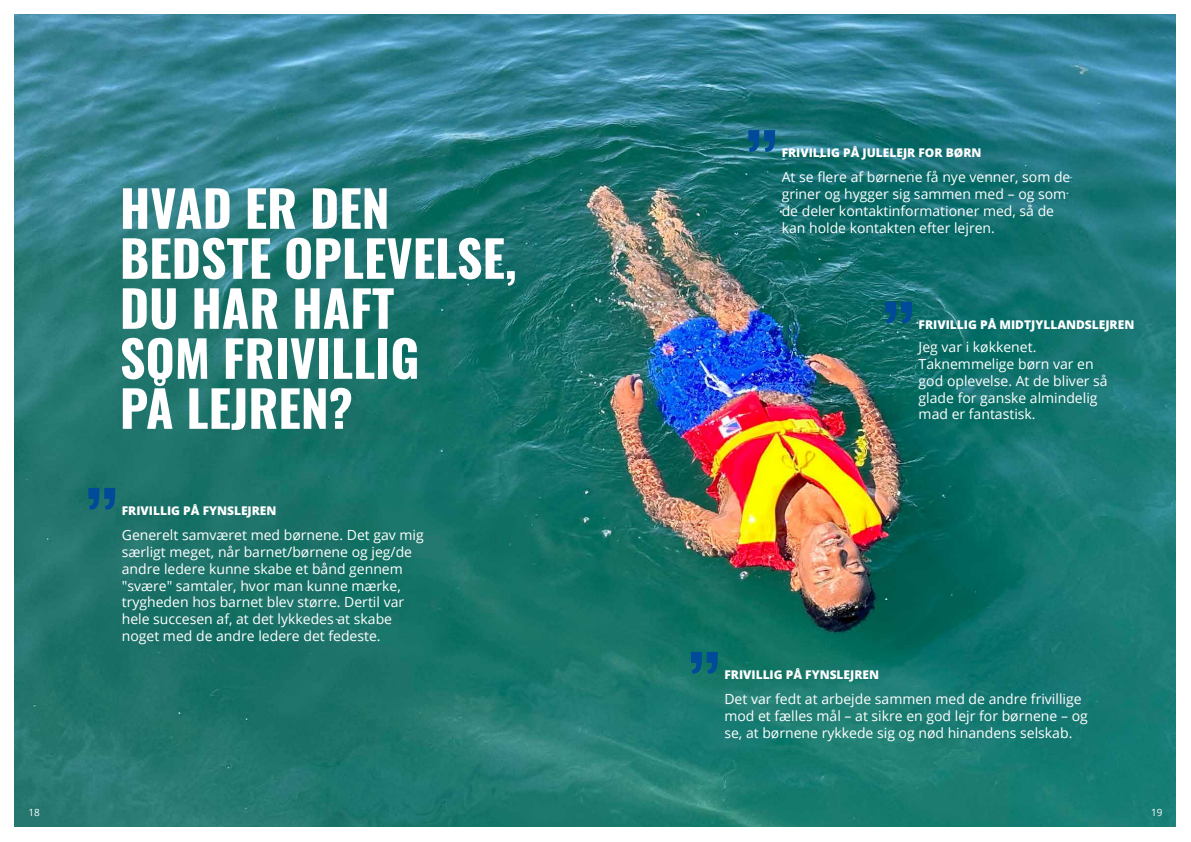
<style>
.page{position:relative;width:1191px;height:842px;background:#fff}
.page>*{position:absolute;margin:0;border:0;box-sizing:border-box;transform-origin:0 0}
.t1{font:700 77px "Oswald";color:#004a9a}
.t2{font:700 50px/50px "Oswald";color:#fff}
.t3{font:14px/16.8px "Open Sans";color:#fff}
.t4{font:800 12px "Open Sans";color:#fff}
.t5{font:10px "Open Sans";color:#fff}
</style>
<div class="page">
<img style="left:14px;top:14px;width:1162px;height:813px">
<h2 class="t2" style="left:120px;top:187px;width:398px">HVAD ER DEN<br>BEDSTE OPLEVELSE,<br>DU HAR HAFT<br>SOM FRIVILLIG<br>PÅ LEJREN?</h2>
<h1 class="t1" style="left:84px;top:479px;width:35px">”</h1>
<p class="t4" style="left:122px;top:502px;width:156px">FRIVILLIG PÅ FYNSLEJREN</p>
<p class="t3" style="left:122px;top:526px;width:303px">Generelt samværet med børnene. Det gav mig særligt meget, når barnet/børnene og jeg/de andre ledere kunne skabe et bånd gennem "svære" samtaler, hvor man kunne mærke, trygheden hos barnet blev større. Dertil var hele succesen af, at det lykkedes at skabe noget med de andre ledere det fedeste.</p>
<h1 class="t1" style="left:743px;top:121px;width:35px">”</h1>
<p class="t4" style="left:781px;top:144px;width:201px">FRIVILLIG PÅ JULELEJR FOR BØRN</p>
<p class="t3" style="left:781px;top:168px;width:290px">At se flere af børnene få nye venner, som de griner og hygger sig sammen med – og som de deler kontaktinformationer med, så de kan holde kontakten efter lejren.</p>
<h1 class="t1" style="left:880px;top:292px;width:35px">”</h1>
<p class="t4" style="left:918px;top:315px;width:217px">FRIVILLIG PÅ MIDTJYLLANDSLEJREN</p>
<p class="t3" style="left:918px;top:338px;width:190px">Jeg var i køkkenet.<br>Taknemmelige børn var en god oplevelse. At de bliver så glade for ganske almindelig mad er fantastisk.</p>
<h1 class="t1" style="left:686px;top:643px;width:35px">”</h1>
<p class="t4" style="left:724px;top:665px;width:156px">FRIVILLIG PÅ FYNSLEJREN</p>
<p class="t3" style="left:724px;top:690px;width:365px">Det var fedt at arbejde sammen med de andre frivillige mod et fælles mål – at sikre en god lejr for børnene – og se, at børnene rykkede sig og nød hinandens selskab.</p>
<p class="t5" style="left:28px;top:805px;width:13px">18</p>
<p class="t5" style="left:1151px;top:805px;width:13px">19</p>
</div>
